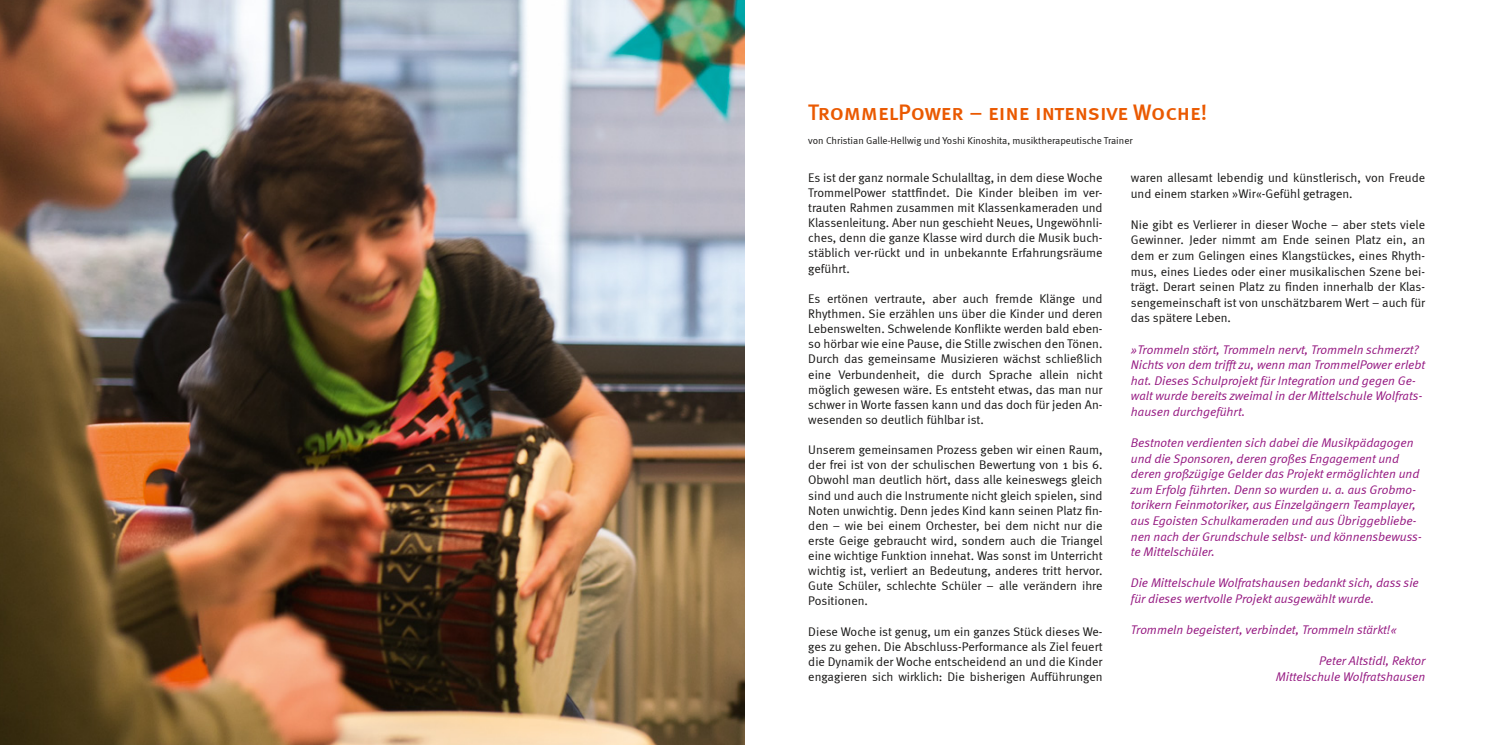
<style>
.page{position:relative;width:1489px;height:745px;background:#fff}
.page>*{position:absolute;margin:0;border:0;box-sizing:border-box;transform-origin:0 0}
.t1{font:22.5px "Meta Medium LF Caps";letter-spacing:-.005em;color:#ea5901}
.t2{font:12.5px/15.1px "Meta Normal";color:#181716;text-align:justify}
.t3{font:italic 12.5px/15.6px "Meta Normal LF";color:#941680}
.t4{font:10px "Meta Normal";color:#181716}
</style>
<div class="page">
<img style="left:0;top:0;width:744px;height:744px">
<h1 class="t1" style="left:808px;top:99px;width:400px">TrommelPower – eine intensive Woche!</h1>
<p class="t4" style="left:808px;top:134px;width:326px">von Christian Galle-Hellwig und Yoshi Kinoshita, musiktherapeutische Trainer</p>
<p class="t2" style="left:808px;top:170px;width:296px">Es ist der ganz normale Schulalltag, in dem diese Woche TrommelPower stattfindet. Die Kinder bleiben im ver&shy;trauten Rahmen zusammen mit Klassenkameraden und Klassenleitung. Aber nun geschieht Neues, Ungewöhnli&shy;ches, denn die ganze Klasse wird durch die Musik buch&shy;stäblich ver-rückt und in unbekannte Erfahrungsräume geführt.</p>
<p class="t2" style="left:808px;top:290px;width:296px">Es ertönen vertraute, aber auch fremde Klänge und Rhythmen. Sie erzählen uns über die Kinder und deren Lebenswelten. Schwelende Konflikte werden bald eben&shy;so hörbar wie eine Pause, die Stille zwischen den Tönen.<br>Durch das gemeinsame Musizieren wächst schließlich eine Verbundenheit, die durch Sprache allein nicht möglich gewesen wäre. Es entsteht etwas, das man nur schwer in Worte fassen kann und das doch für jeden An&shy;wesenden so deutlich fühlbar ist.</p>
<p class="t2" style="left:808px;top:442px;width:296px">Unserem gemeinsamen Prozess geben wir einen Raum, der frei ist von der schulischen Bewertung von 1 bis 6.<br>Obwohl man deutlich hört, dass alle keineswegs gleich sind und auch die Instrumente nicht gleich spielen, sind Noten unwichtig. Denn jedes Kind kann seinen Platz fin&shy;den – wie bei einem Orchester, bei dem nicht nur die erste Geige gebraucht wird, sondern auch die Triangel eine wichtige Funktion innehat. Was sonst im Unterricht wichtig ist, verliert an Bedeutung, anderes tritt hervor.<br>Gute Schüler, schlechte Schüler – alle verändern ihre Positionen.</p>
<p class="t2" style="left:808px;top:623px;width:296px">Diese Woche ist genug, um ein ganzes Stück dieses We&shy;ges zu gehen. Die Abschluss-Performance als Ziel feuert die Dynamik der Woche entscheidend an und die Kinder engagieren sich wirklich: Die bisherigen Aufführungen</p>
<p class="t2" style="left:1130px;top:169px;width:296px;line-height:15.6px">waren allesamt lebendig und künstlerisch, von Freude und einem starken »Wir«-Gefühl getragen.</p>
<p class="t2" style="left:1130px;top:216px;width:296px;line-height:15.6px">Nie gibt es Verlierer in dieser Woche – aber stets viele Gewinner. Jeder nimmt am Ende seinen Platz ein, an dem er zum Gelingen eines Klangstückes, eines Rhyth&shy;mus, eines Liedes oder einer musikalischen Szene bei&shy;trägt. Derart seinen Platz zu finden innerhalb der Klas&shy;sengemeinschaft ist von unschätzbarem Wert – auch für das spätere Leben.</p>
<p class="t3" style="left:1130px;top:341px;width:296px">»Trommeln stört, Trommeln nervt, Trommeln schmerzt?<br>Nichts von dem trifft zu, wenn man TrommelPower erlebt hat. Dieses Schulprojekt für Integration und gegen Ge&shy;walt wurde bereits zweimal in der Mittelschule Wolfrats&shy;hausen durchgeführt.</p>
<p class="t3" style="left:1130px;top:434px;width:292px">Bestnoten verdienten sich dabei die Musikpädagogen und die Sponsoren, deren großes Engagement und deren großzügige Gelder das Projekt ermöglichten und zum Erfolg führten. Denn so wurden u. a. aus Grobmo&shy;torikern Feinmotoriker, aus Einzelgängern Teamplayer, aus Egoisten Schulkameraden und aus Übriggebliebe&shy;nen nach der Grundschule selbst- und könnensbewuss&shy;te Mittelschüler.</p>
<p class="t3" style="left:1130px;top:574px;width:289px">Die Mittelschule Wolfratshausen bedankt sich, dass sie für dieses wertvolle Projekt ausgewählt wurde.</p>
<p class="t3" style="left:1130px;top:621px;width:267px">Trommeln begeistert, verbindet, Trommeln stärkt!«</p>
<p class="t3" style="left:1275px;top:652px;width:151px;text-align:right">Peter Altstidl, Rektor<br>Mittelschule Wolfratshausen</p>
</div>
